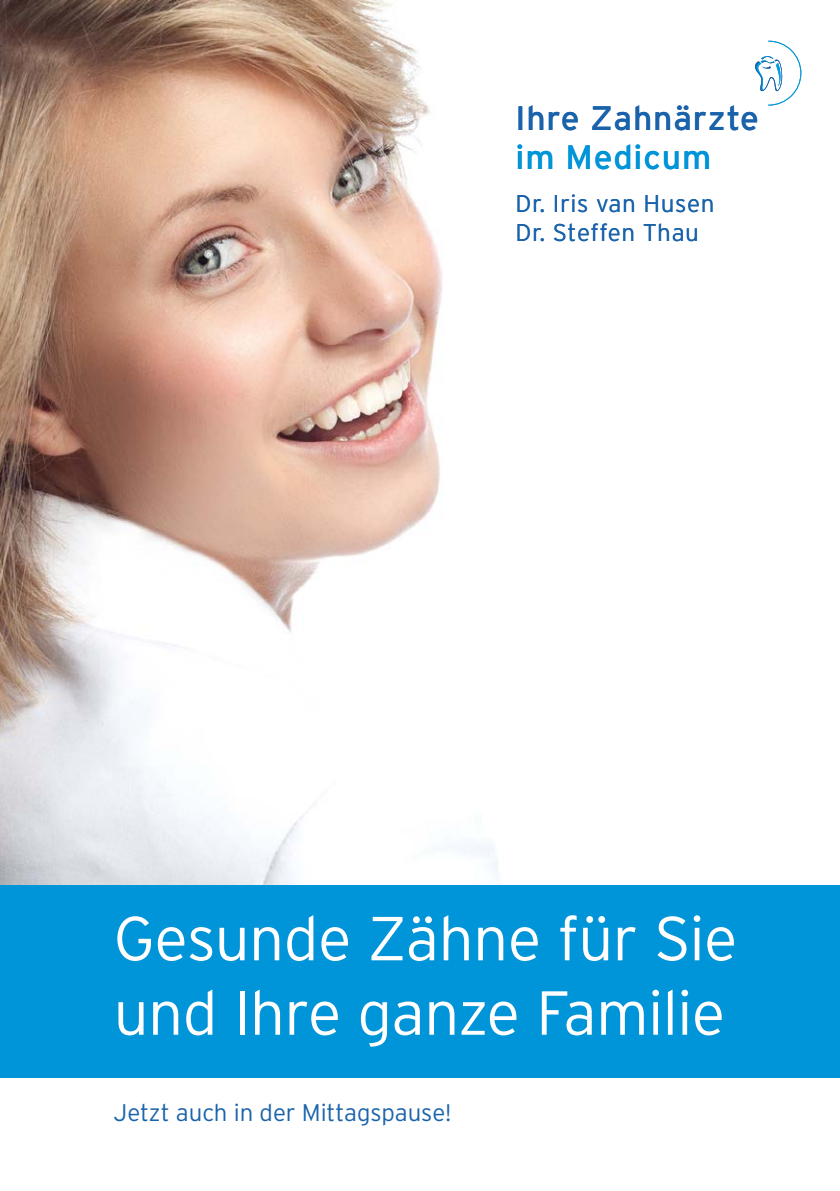
<style>
.page{position:relative;width:840px;height:1191px;background:#fff}
.page>*{position:absolute;margin:0;border:0;box-sizing:border-box;transform-origin:0 0}
.t1{font:300 62px/74.4px "Interstate";letter-spacing:-.015em;color:#fff}
.t2{font:33.8px "Interstate";letter-spacing:.025em;color:#1a63ab}
.t3{font:33.8px "Interstate";letter-spacing:.025em;color:#0094d8}
.t4{font:300 24.2px/29px "Interstate";letter-spacing:.025em;color:#1a63ab}
.t5{font:300 24px "Interstate";letter-spacing:-.005em;color:#1a63ab}
</style>
<div class="page">
<img style="left:0;top:0;width:802px;height:884px">
<div style="left:0;top:884px;width:839px;height:193px;background:#0094d8"></div>
<svg style="left:754px;top:41px;width:46px;height:65px"></svg>
<p class="t2" style="left:515px;top:97px;width:245px">Ihre Zahnärzte</p>
<p class="t3" style="left:515px;top:136px;width:197px">im Medicum</p>
<p class="t4" style="left:515px;top:189px;width:200px">Dr. Iris van Husen<br>Dr. Steffen Thau</p>
<p class="t1" style="left:113px;top:900px;width:625px">Gesunde Zähne für Sie und Ihre ganze Familie</p>
<p class="t5" style="left:113px;top:1098px;width:339px">Jetzt auch in der Mittagspause!</p>
</div>
